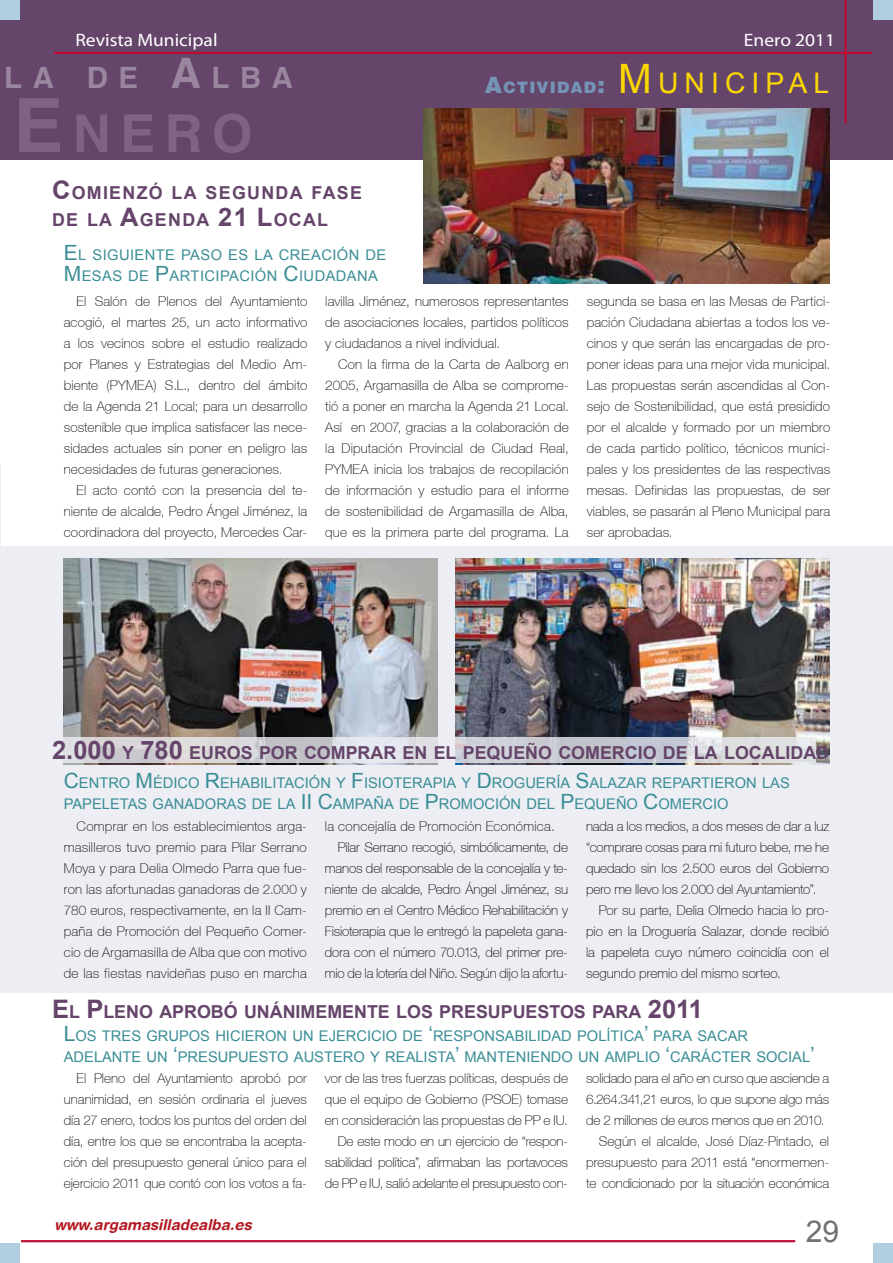
<style>
.page{position:relative;width:893px;height:1263px;background:#fff}
.page>*{position:absolute;margin:0;border:0;box-sizing:border-box;transform-origin:0 0}
.t1{font:700 52.5px "Helvetica";color:#7e6382}
.t2{font:30px "Arial";color:#707172}
.t3{font:700 29.4px "Helvetica";color:#9a869e}
.t4{font:18px "Myriad Pro";color:#fff;scale:1.08 1}
.t5{font:700 17.85px "Arial";color:#65456a}
.t6{font:700 17.85px/27px "Arial";letter-spacing:.07em;color:#65456a}
.t7{font:900 15.75px "Helvetica";letter-spacing:.07em;color:#7495b6}
.t8{font:italic 700 15px "Helvetica Rounded";color:#b21721}
.t9{font:14.7px/21px "Arial";color:#3a8d95}
.t10{font:14.7px/21px "Arial";letter-spacing:.03em;color:#3a8d95}
.t11{font:100 13.5px/21px "Helvetica 35";letter-spacing:-.005em;color:#000;text-align:justify}
.t12{font:100 13.5px "Helvetica 35";letter-spacing:.02em;color:#000}
.s1{font-size:42px}
.s2{font-size:22.5px}
.s3{font-family:"Arial";font-weight:400;font-size:40.5px;color:#fbd800}
.s4{font-family:"Arial";font-weight:400;font-size:28.35px;color:#fbd800}
.s5{font-size:75px}
.s6{font-size:25.5px}
.s7{font-size:21px}
</style>
<div class="page">
<div style="left:0;top:546px;width:893px;height:447px;background:#eceef4"></div>
<hr style="left:0;top:464px;width:1px;height:373px;background:#eceef4">
<hr style="left:21px;top:1240px;width:774px;height:2px;background:#bb0c32">
<div style="left:873px;top:1243px;width:20px;height:20px;background:#b0cedf"></div>
<div style="left:0;top:1243px;width:20px;height:20px;background:#b0cedf"></div>
<div style="left:282px;top:0;width:611px;height:159px;background:#65456a"></div>
<div style="left:0;top:0;width:319px;height:159px;background:#65456a"></div>
<hr style="left:54px;top:52px;width:818px;height:2px;background:#bb0c32">
<div style="left:873px;top:0;width:20px;height:20px;background:#b0cedf"></div>
<div style="left:0;top:0;width:20px;height:20px;background:#b0cedf"></div>
<img style="left:423px;top:108px;width:406px;height:175px">
<hr style="left:844px;top:0;width:3px;height:123px;background:#bb0c32">
<img style="left:64px;top:558px;width:374px;height:206px">
<img style="left:455px;top:558px;width:374px;height:206px">
<svg style="left:63px;top:737px;width:752px;height:25px"></svg>
<h3 class="t4" style="left:75px;top:29px;width:133px">Revista Municipal</h3>
<h3 class="t4" style="left:744px;top:29px;width:86px">Enero 2011</h3>
<h3 class="t3" style="left:4px;top:59px;width:289px">LA D E <span class="s1">A</span>LBA</h3>
<p class="t7" style="left:485px;top:77px;width:346px"><span class="s2">A</span>CTIVIDAD<span class="s2">:</span> <span class="s3">M</span> <span class="s4">UNICIPAL</span></p>
<h1 class="t1" style="left:13px;top:102px;width:241px"><span class="s5">E</span>NERO</h1>
<h3 class="t6" style="left:52px;top:179px;width:311px"><span class="s6">C</span>OMIENZÓ LA SEGUNDA FASE<br>DE LA <span class="s6">A</span>GENDA <span class="s6">21 L</span>OCAL</h3>
<p class="t10" style="left:64px;top:244px;width:324px"><span class="s7">E</span>L SIGUIENTE PASO ES LA CREACIÓN DE<br><span class="s7">M</span> ESAS DE <span class="s7">P</span>ARTICIPACIÓN <span class="s7">C</span>IUDADANA</p>
<p class="t11" style="left:64px;top:291px;width:245px;text-indent:13px">El Salón de Plenos del Ayuntamiento acogió, el martes 25, un acto informativo a los vecinos sobre el estudio realizado por Planes y Estrategias del Medio Am&shy;biente (PYMEA) S.L., dentro del ámbito de la Agenda 21 Local; para un desarrollo sostenible que implica satisfacer las nece&shy;sidades actuales sin poner en peligro las necesidades de futuras generaciones.</p>
<p class="t11" style="left:64px;top:480px;width:245px;text-indent:13px">El acto contó con la presencia del te&shy;niente de alcalde, Pedro Ángel Jiménez, la coordinadora del proyecto, Mercedes Car-</p>
<p class="t11" style="left:325px;top:291px;width:245px">lavilla Jiménez, numerosos representantes de asociaciones locales, partidos políticos y ciudadanos a nivel individual.</p>
<p class="t11" style="left:325px;top:354px;width:245px;text-indent:13px">Con la firma de la Carta de Aalborg en 2005, Argamasilla de Alba se comprome&shy;tió a poner en marcha la Agenda 21 Local.<br>Así en 2007, gracias a la colaboración de la Diputación Provincial de Ciudad Real, PYMEA inicia los trabajos de recopilación de información y estudio para el informe de sostenibilidad de Argamasilla de Alba, que es la primera parte del programa. La</p>
<p class="t11" style="left:587px;top:291px;width:245px">segunda se basa en las Mesas de Partici&shy;pación Ciudadana abiertas a todos los ve&shy;cinos y que serán las encargadas de pro&shy;poner ideas para una mejor vida municipal.<br>Las propuestas serán ascendidas al Con&shy;sejo de Sostenibilidad, que está presidido por el alcalde y formado por un miembro de cada partido político, técnicos munici&shy;pales y los presidentes de las respectivas mesas. Definidas las propuestas, de ser viables, se pasarán al Pleno Municipal para ser aprobadas.</p>
<h3 class="t5" style="left:52px;top:741px;width:779px"><span class="s6">2.000</span> Y <span class="s6">780</span> EUROS POR COMPRAR EN EL PEQUEÑO COMERCIO DE LA LOCALIDAD</h3>
<p class="t9" style="left:64px;top:772px;width:726px"><span class="s7">C</span>ENTRO <span class="s7">M</span> ÉDICO <span class="s7">R</span>EHABILITACIÓN Y <span class="s7">F</span>ISIOTERAPIA Y <span class="s7">D</span> ROGUERÍA <span class="s7">S</span>ALAZAR REPARTIERON LAS<br>PAPELETAS GANADORAS DE LA <span class="s7">II C</span>AMPAÑA DE <span class="s7">P</span>ROMOCIÓN DEL <span class="s7">P</span>EQUEÑO <span class="s7">C</span>OMERCIO</p>
<p class="t11" style="left:64px;top:816px;width:245px;text-indent:13px">Comprar en los establecimientos arga&shy;masilleros tuvo premio para Pilar Serrano Moya y para Delia Olmedo Parra que fue&shy;ron las afortunadas ganadoras de 2.000 y 780 euros, respectivamente, en la II Cam&shy;paña de Promoción del Pequeño Comer&shy;cio de Argamasilla de Alba que con motivo de las fiestas navideñas puso en marcha</p>
<p class="t12" style="left:325px;top:819px;width:231px">la concejalía de Promoción Económica.</p>
<p class="t11" style="left:586px;top:816px;width:245px">nada a los medios, a dos meses de dar a luz</p>
<p class="t11" style="left:586px;top:837px;width:245px">“comprare cosas para mi futuro bebe, me he</p>
<p class="t11" style="left:586px;top:858px;width:245px">quedado sin los 2.500 euros del Gobierno</p>
<p class="t11" style="left:586px;top:879px;width:232px">pero me llevo los 2.000 del Ayuntamiento”.</p>
<p class="t11" style="left:599px;top:900px;width:232px">Por su parte, Delia Olmedo hacia lo pro-</p>
<p class="t11" style="left:586px;top:921px;width:245px">pio en la Droguería Salazar, donde recibió</p>
<p class="t11" style="left:586px;top:942px;width:245px">la papeleta cuyo número coincidía con el</p>
<p class="t11" style="left:586px;top:963px;width:196px">segundo premio del mismo sorteo.</p>
<p class="t11" style="left:338px;top:837px;width:232px">Pilar Serrano recogió, simbólicamente, de</p>
<p class="t11" style="left:325px;top:858px;width:245px">manos del responsable de la concejalía y te-</p>
<p class="t11" style="left:325px;top:879px;width:245px">niente de alcalde, Pedro Ángel Jiménez, su</p>
<p class="t11" style="left:325px;top:900px;width:245px">premio en el Centro Médico Rehabilitación y</p>
<p class="t11" style="left:325px;top:921px;width:245px">Fisioterapia que le entregó la papeleta gana-</p>
<p class="t11" style="left:325px;top:942px;width:245px">dora con el número 70.013, del primer pre-</p>
<p class="t11" style="left:325px;top:963px;width:245px">mio de la lotería del Niño. Según dijo la afortu-</p>
<h3 class="t5" style="left:52px;top:1000px;width:652px"><span class="s6">E</span>L <span class="s6">P</span>LENO APROBÓ UNÁNIMEMENTE LOS PRESUPUESTOS PARA <span class="s6">2011</span></h3>
<p class="t9" style="left:64px;top:1025px;width:753px"><span class="s7">L</span>OS TRES GRUPOS HICIERON UN EJERCICIO DE <span class="s7">‘</span>RESPONSABILIDAD POLÍTICA<span class="s7">’</span> PARA SACAR<br>ADELANTE UN <span class="s7">‘</span>PRESUPUESTO AUSTERO Y REALISTA<span class="s7">’</span> MANTENIENDO UN AMPLIO <span class="s7">‘</span>CARÁCTER SOCIAL<span class="s7">’</span></p>
<p class="t11" style="left:64px;top:1068px;width:245px;text-indent:13px">El Pleno del Ayuntamiento aprobó por unanimidad, en sesión ordinaria el jueves día 27 enero, todos los puntos del orden del día, entre los que se encontraba la acepta&shy;ción del presupuesto general único para el ejercicio 2011 que contó con los votos a fa-</p>
<p class="t11" style="left:325px;top:1068px;width:245px;text-align:right">vor de las tres fuerzas políticas, después de que el equipo de Gobierno (PSOE) tomase en consideración las propuestas de PP e IU.<br>De este modo en un ejercicio de “respon&shy;sabilidad política”, afirmaban las portavoces de PP e IU, salió adelante el presupuesto con-</p>
<p class="t11" style="left:586px;top:1068px;width:245px">solidado para el año en curso que asciende a</p>
<p class="t11" style="left:586px;top:1089px;width:245px">6.264.341,21 euros, lo que supone algo más</p>
<p class="t11" style="left:586px;top:1110px;width:240px">de 2 millones de euros menos que en 2010.</p>
<p class="t11" style="left:599px;top:1131px;width:232px">Según el alcalde, José Díaz-Pintado, el</p>
<p class="t11" style="left:586px;top:1152px;width:245px">presupuesto para 2011 está “enormemen-</p>
<p class="t11" style="left:586px;top:1173px;width:245px">te condicionado por la situación económica</p>
<p class="t8" style="left:55px;top:1215px;width:199px">www.argamasilladealba.es</p>
<h2 class="t2" style="left:806px;top:1212px;width:35px">29</h2>
</div>
